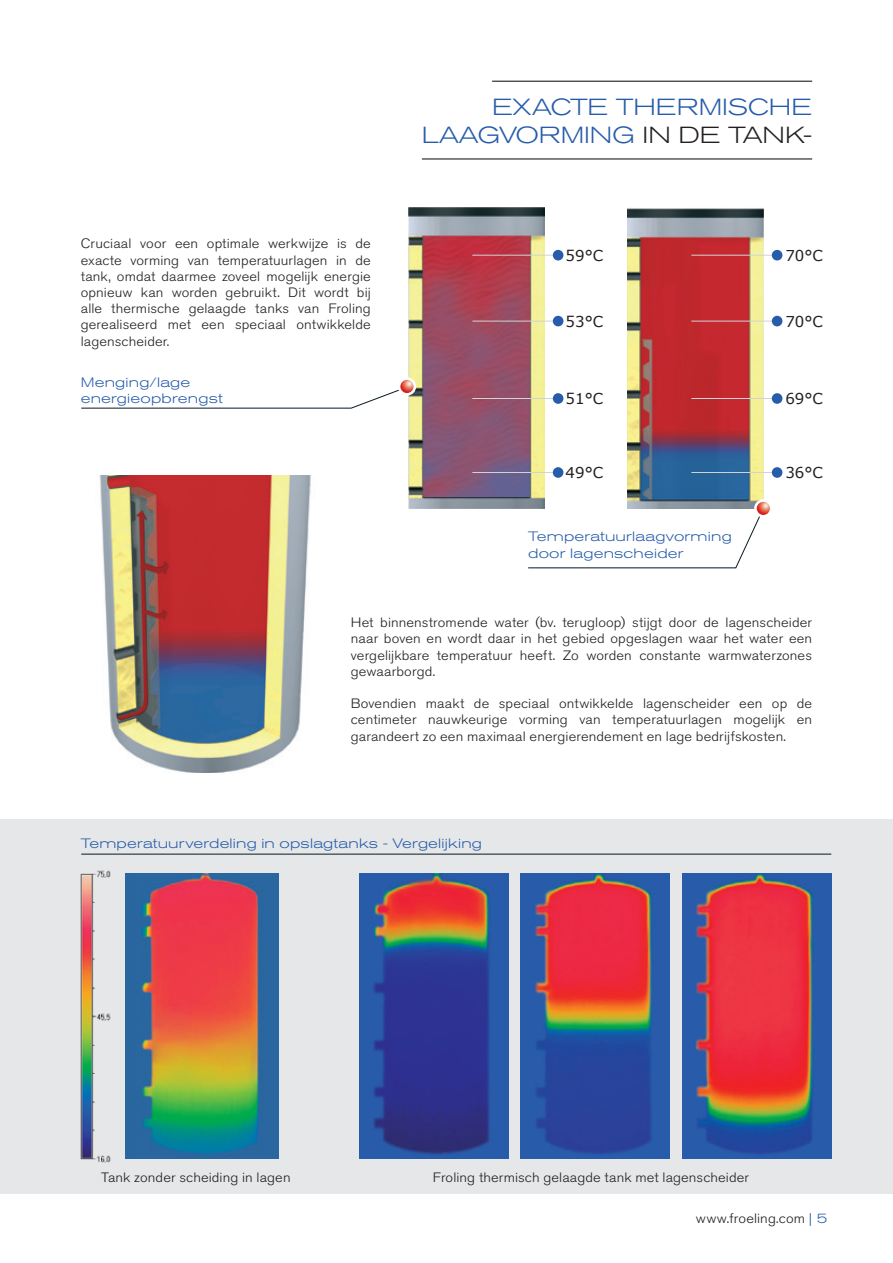
<style>
.page{position:relative;width:893px;height:1263px;background:#fff}
.page>*{position:absolute;margin:0;border:0;box-sizing:border-box;transform-origin:0 0}
.t1{font:300 expanded 23.1px/27.8px "Akzidenz Grotesk BQ";color:#275caa;text-align:right;scale:1.08 1}
.t2{font:15px "Verdana";color:#231f20}
.t3{font:300 13.5px/16.2px "Akzidenz Grotesk BQ";letter-spacing:.01em;color:#231f20;text-align:justify;scale:1.08 1}
.t4{font:300 expanded 13.5px/16.2px "Akzidenz Grotesk BQ";letter-spacing:.015em;color:#275caa;scale:1.08 1}
.s1{color:#231f20}
.s2{font-stretch:expanded;color:#275caa}
</style>
<div class="page">
<div style="left:0;top:820px;width:893px;height:374px;background:#e6e7e9"></div>
<hr style="left:492px;top:81px;width:320px;height:1px;background:#231f20">
<hr style="left:422px;top:158px;width:390px;height:2px;background:#231f20">
<img style="left:409px;top:208px;width:135px;height:300px">
<img style="left:628px;top:208px;width:135px;height:294px">
<hr style="left:472px;top:255px;width:85px;height:1px;background:#d1d3d4">
<div style="left:553px;top:250px;width:10px;height:10px;background:#275caa;border-radius:50%"></div>
<hr style="left:472px;top:321px;width:85px;height:1px;background:#d1d3d4">
<div style="left:553px;top:316px;width:10px;height:10px;background:#275caa;border-radius:50%"></div>
<hr style="left:472px;top:398px;width:85px;height:1px;background:#d1d3d4">
<div style="left:553px;top:393px;width:10px;height:11px;background:#275caa;border-radius:50%"></div>
<hr style="left:472px;top:472px;width:85px;height:1px;background:#d1d3d4">
<div style="left:553px;top:467px;width:10px;height:11px;background:#275caa;border-radius:50%"></div>
<hr style="left:691px;top:255px;width:85px;height:1px;background:#d1d3d4">
<div style="left:772px;top:250px;width:10px;height:10px;background:#275caa;border-radius:50%"></div>
<hr style="left:691px;top:321px;width:85px;height:1px;background:#d1d3d4">
<div style="left:772px;top:316px;width:10px;height:10px;background:#275caa;border-radius:50%"></div>
<hr style="left:691px;top:398px;width:85px;height:1px;background:#d1d3d4">
<div style="left:772px;top:393px;width:10px;height:11px;background:#275caa;border-radius:50%"></div>
<hr style="left:691px;top:472px;width:85px;height:1px;background:#d1d3d4">
<div style="left:772px;top:467px;width:10px;height:11px;background:#275caa;border-radius:50%"></div>
<svg style="left:81px;top:390px;width:328px;height:18px"></svg>
<div style="left:398px;top:377px;width:18px;height:19px;background:#fff;border-radius:50%"></div>
<img style="left:400px;top:380px;width:14px;height:13px;border-radius:7px">
<svg style="left:754px;top:499px;width:18px;height:19px"></svg>
<svg style="left:528px;top:502px;width:242px;height:66px"></svg>
<img style="left:99px;top:476px;width:212px;height:297px">
<img style="left:80px;top:870px;width:31px;height:293px">
<img style="left:125px;top:874px;width:154px;height:285px">
<img style="left:359px;top:874px;width:149px;height:285px">
<img style="left:521px;top:874px;width:149px;height:285px">
<img style="left:682px;top:874px;width:149px;height:285px">
<hr style="left:81px;top:854px;width:750px;height:1px;background:#071822">
<p class="t3" style="left:81px;top:236px;width:270px">Cruciaal voor een optimale werkwijze is de exacte vorming van temperatuurlagen in de tank, omdat daarmee zoveel mogelijk energie opnieuw kan worden gebruikt. Dit wordt bij alle thermische gelaagde tanks van Froling gerealiseerd met een speciaal ontwikkelde lagenscheider.</p>
<p class="t4" style="left:81px;top:374px;width:133px">Menging/lage energieopbrengst</p>
<p class="t1" style="left:422px;top:93px;width:363px">EXACTE THERMISCHE<br>LAAGVORMING <span class="s1">IN DE TANK-</span></p>
<p class="t2" style="left:566px;top:245px;width:39px">59°C</p>
<p class="t2" style="left:785px;top:245px;width:39px">70°C</p>
<p class="t2" style="left:566px;top:311px;width:39px">53°C</p>
<p class="t2" style="left:785px;top:311px;width:39px">70°C</p>
<p class="t2" style="left:566px;top:388px;width:39px">51°C</p>
<p class="t2" style="left:785px;top:388px;width:39px">69°C</p>
<p class="t2" style="left:566px;top:462px;width:39px">49°C</p>
<p class="t2" style="left:785px;top:462px;width:39px">36°C</p>
<p class="t4" style="left:528px;top:529px;width:190px">Temperatuurlaagvorming door lagenscheider</p>
<p class="t3" style="left:351px;top:615px;width:429px">Het binnenstromende water (bv. terugloop) stijgt door de lagenscheider naar boven en wordt daar in het gebied opgeslagen waar het water een vergelijkbare temperatuur heeft. Zo worden constante warmwaterzones gewaarborgd.</p>
<p class="t3" style="left:351px;top:696px;width:429px">Bovendien maakt de speciaal ontwikkelde lagenscheider een op de centimeter nauwkeurige vorming van temperatuurlagen mogelijk en garandeert zo een maximaal energierendement en lage bedrijfskosten.</p>
<p class="t4" style="left:81px;top:835px;width:373px">Temperatuurverdeling in opslagtanks - Vergelijking</p>
<p class="t3" style="left:101px;top:1170px;width:177px">Tank zonder scheiding in lagen</p>
<p class="t3" style="left:433px;top:1170px;width:294px">Froling thermisch gelaagde tank met lagenscheider</p>
<p class="t3" style="left:696px;top:1210px;width:123px">www.froeling.com <span class="s2">| 5</span></p>
</div>
